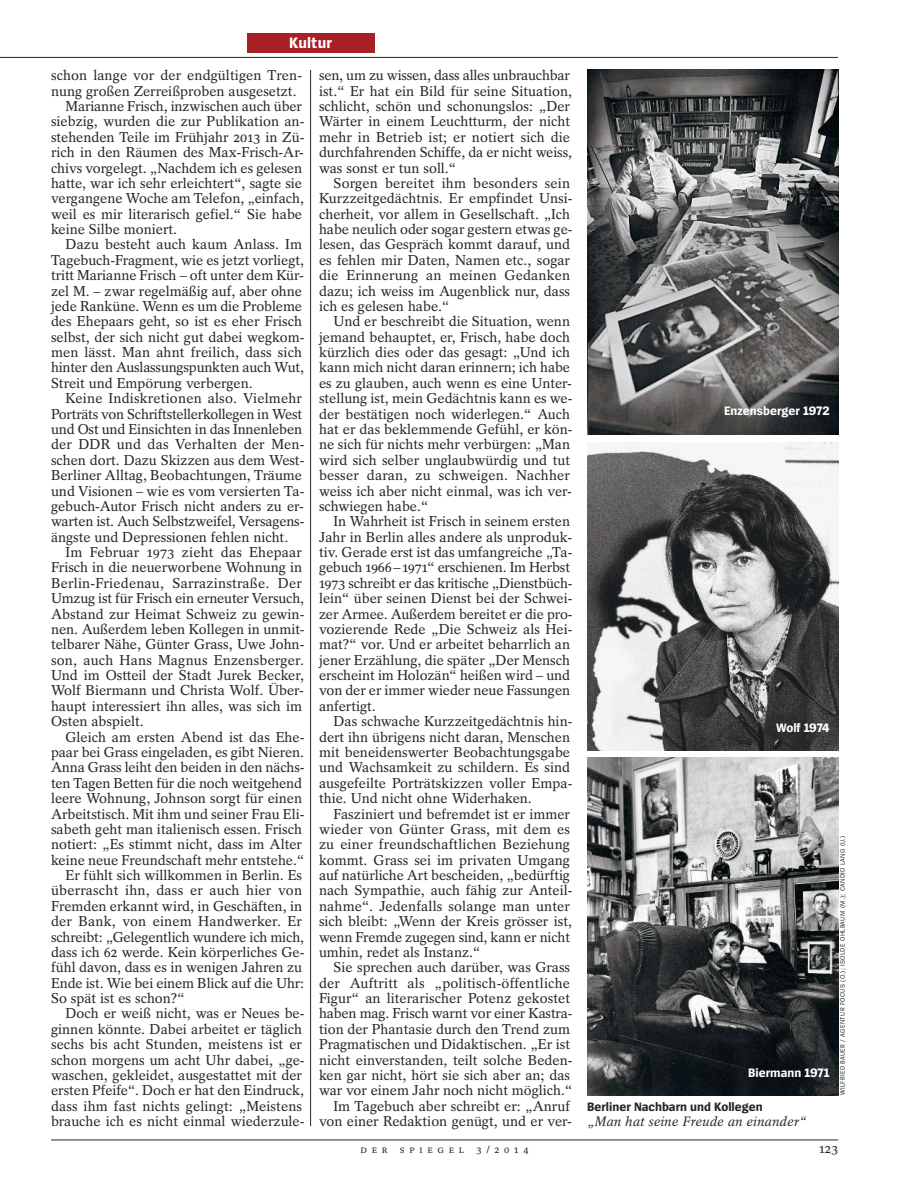
<style>
.page{position:relative;width:902px;height:1191px;background:#fff}
.page>*{position:absolute;margin:0;border:0;box-sizing:border-box;transform-origin:0 0}
.t1{font:700 15.75px "Spiegel Sans";letter-spacing:.02em;color:#fff}
.t2{font:14.25px/15.5px "Spiegel Serif";color:#272627}
.t3{font:italic 13.5px "Spiegel Serif";color:#272627}
.t4{font:13.5px "Spiegel Serif";color:#272627}
.t5{font:700 12.75px "Spiegel Sans";color:#fff}
.t6{font:700 12.75px "Spiegel Sans";color:#272627}
.t7{font:10.5px "Spiegel Serif";color:#272627}
.t8{font:6.75px "Spiegel Sans";letter-spacing:.05em;color:#272627}
</style>
<div class="page">
<div style="left:247px;top:34px;width:127px;height:19px;background:#a91f26"></div>
<hr style="left:310px;top:70px;width:1px;height:1056px;background:#272627">
<hr style="left:51px;top:1139px;width:787px;height:1px;background:#272627">
<hr style="left:0;top:57px;width:838px;height:1px;background:#272627">
<svg style="left:587px;top:70px;width:251px;height:364px;background:#636464"></svg>
<svg style="left:587px;top:442px;width:251px;height:308px"></svg>
<svg style="left:587px;top:757px;width:251px;height:338px;background:#656768"></svg>
<p class="t1" style="left:289px;top:37px;width:45px">Kultur</p>
<p class="t2" style="left:51px;top:69px;width:252px">schon lange vor der endgültigen Tren-</p>
<p class="t2" style="left:51px;top:84px;width:247px">nung großen Zerreißproben ausgesetzt.</p>
<p class="t2" style="left:65px;top:100px;width:238px">Marianne Frisch, inzwischen auch über</p>
<p class="t2" style="left:51px;top:115px;width:255px">siebzig, wurden die zur Publikation an-</p>
<p class="t2" style="left:51px;top:131px;width:255px">stehenden Teile im Frühjahr 2013 in Zü-</p>
<p class="t2" style="left:51px;top:146px;width:254px">rich in den Räumen des Max-Frisch-Ar-</p>
<p class="t2" style="left:51px;top:161px;width:252px">chivs vorgelegt. „Nachdem ich es gelesen</p>
<p class="t2" style="left:51px;top:177px;width:252px">hatte, war ich sehr erleichtert“, sagte sie</p>
<p class="t2" style="left:51px;top:192px;width:254px">vergangene Woche am Telefon, „einfach,</p>
<p class="t2" style="left:51px;top:207px;width:252px">weil es mir literarisch gefiel.“ Sie habe</p>
<p class="t2" style="left:51px;top:223px;width:128px">keine Silbe moniert.</p>
<p class="t2" style="left:65px;top:238px;width:238px">Dazu besteht auch kaum Anlass. Im</p>
<p class="t2" style="left:51px;top:254px;width:254px">Tagebuch-Fragment, wie es jetzt vorliegt,</p>
<p class="t2" style="left:51px;top:269px;width:254px">tritt Marianne Frisch – oft unter dem Kür-</p>
<p class="t2" style="left:51px;top:284px;width:252px">zel M. – zwar regelmäßig auf, aber ohne</p>
<p class="t2" style="left:51px;top:300px;width:252px">jede Ranküne. Wenn es um die Probleme</p>
<p class="t2" style="left:51px;top:315px;width:252px">des Ehepaars geht, so ist es eher Frisch</p>
<p class="t2" style="left:51px;top:330px;width:255px">selbst, der sich nicht gut dabei wegkom-</p>
<p class="t2" style="left:51px;top:346px;width:252px">men lässt. Man ahnt freilich, dass sich</p>
<p class="t2" style="left:51px;top:361px;width:254px">hinter den Auslassungspunkten auch Wut,</p>
<p class="t2" style="left:51px;top:377px;width:203px">Streit und Empörung verbergen.</p>
<p class="t2" style="left:65px;top:392px;width:238px">Keine Indiskretionen also. Vielmehr</p>
<p class="t2" style="left:51px;top:407px;width:252px">Porträts von Schriftstellerkollegen in West</p>
<p class="t2" style="left:51px;top:423px;width:252px">und Ost und Einsichten in das Innenleben</p>
<p class="t2" style="left:51px;top:438px;width:255px">der DDR und das Verhalten der Men-</p>
<p class="t2" style="left:51px;top:453px;width:255px">schen dort. Dazu Skizzen aus dem West-</p>
<p class="t2" style="left:51px;top:469px;width:252px">Berliner Alltag, Beobachtungen, Träume</p>
<p class="t2" style="left:51px;top:484px;width:255px">und Visionen – wie es vom versierten Ta-</p>
<p class="t2" style="left:51px;top:500px;width:254px">gebuch-Autor Frisch nicht anders zu er-</p>
<p class="t2" style="left:51px;top:515px;width:255px">warten ist. Auch Selbstzweifel, Versagens-</p>
<p class="t2" style="left:51px;top:530px;width:239px">ängste und Depressionen fehlen nicht.</p>
<p class="t2" style="left:65px;top:546px;width:238px">Im Februar 1973 zieht das Ehepaar</p>
<p class="t2" style="left:51px;top:561px;width:252px">Frisch in die neuerworbene Wohnung in</p>
<p class="t2" style="left:51px;top:576px;width:252px">Berlin-Friedenau, Sarrazinstraße. Der</p>
<p class="t2" style="left:51px;top:592px;width:254px">Umzug ist für Frisch ein erneuter Versuch,</p>
<p class="t2" style="left:51px;top:607px;width:255px">Abstand zur Heimat Schweiz zu gewin-</p>
<p class="t2" style="left:51px;top:623px;width:255px">nen. Außerdem leben Kollegen in unmit-</p>
<p class="t2" style="left:51px;top:638px;width:255px">telbarer Nähe, Günter Grass, Uwe John-</p>
<p class="t2" style="left:51px;top:653px;width:254px">son, auch Hans Magnus Enzensberger.</p>
<p class="t2" style="left:51px;top:669px;width:254px">Und im Ostteil der Stadt Jurek Becker,</p>
<p class="t2" style="left:51px;top:684px;width:254px">Wolf Biermann und Christa Wolf. Über-</p>
<p class="t2" style="left:51px;top:699px;width:252px">haupt interessiert ihn alles, was sich im</p>
<p class="t2" style="left:51px;top:715px;width:94px">Osten abspielt.</p>
<p class="t2" style="left:65px;top:730px;width:240px">Gleich am ersten Abend ist das Ehe-</p>
<p class="t2" style="left:51px;top:746px;width:254px">paar bei Grass eingeladen, es gibt Nieren.</p>
<p class="t2" style="left:51px;top:761px;width:255px">Anna Grass leiht den beiden in den nächs-</p>
<p class="t2" style="left:51px;top:776px;width:252px">ten Tagen Betten für die noch weitgehend</p>
<p class="t2" style="left:51px;top:792px;width:252px">leere Wohnung, Johnson sorgt für einen</p>
<p class="t2" style="left:51px;top:807px;width:255px">Arbeitstisch. Mit ihm und seiner Frau Eli-</p>
<p class="t2" style="left:51px;top:822px;width:252px">sabeth geht man italienisch essen. Frisch</p>
<p class="t2" style="left:51px;top:838px;width:252px">notiert: „Es stimmt nicht, dass im Alter</p>
<p class="t2" style="left:51px;top:853px;width:255px">keine neue Freundschaft mehr entstehe.“</p>
<p class="t2" style="left:66px;top:869px;width:238px">Er fühlt sich willkommen in Berlin. Es</p>
<p class="t2" style="left:51px;top:884px;width:252px">überrascht ihn, dass er auch hier von</p>
<p class="t2" style="left:51px;top:899px;width:252px">Fremden erkannt wird, in Geschäften, in</p>
<p class="t2" style="left:51px;top:915px;width:252px">der Bank, von einem Handwerker. Er</p>
<p class="t2" style="left:51px;top:930px;width:254px">schreibt: „Gelegentlich wundere ich mich,</p>
<p class="t2" style="left:51px;top:945px;width:255px">dass ich 62 werde. Kein körperliches Ge-</p>
<p class="t2" style="left:51px;top:961px;width:252px">fühl davon, dass es in wenigen Jahren zu</p>
<p class="t2" style="left:51px;top:976px;width:254px">Ende ist. Wie bei einem Blick auf die Uhr:</p>
<p class="t2" style="left:51px;top:992px;width:135px">So spät ist es schon?“</p>
<p class="t2" style="left:66px;top:1007px;width:240px">Doch er weiß nicht, was er Neues be-</p>
<p class="t2" style="left:51px;top:1022px;width:252px">ginnen könnte. Dabei arbeitet er täglich</p>
<p class="t2" style="left:51px;top:1038px;width:252px">sechs bis acht Stunden, meistens ist er</p>
<p class="t2" style="left:51px;top:1053px;width:255px">schon morgens um acht Uhr dabei, „ge-</p>
<p class="t2" style="left:51px;top:1068px;width:252px">waschen, gekleidet, ausgestattet mit der</p>
<p class="t2" style="left:51px;top:1084px;width:254px">ersten Pfeife“. Doch er hat den Eindruck,</p>
<p class="t2" style="left:51px;top:1099px;width:252px">dass ihm fast nichts gelingt: „Meistens</p>
<p class="t2" style="left:51px;top:1115px;width:255px">brauche ich es nicht einmal wiederzule-</p>
<p class="t2" style="left:319px;top:69px;width:254px">sen, um zu wissen, dass alles unbrauchbar ist.“ Er hat ein Bild für seine Situation, schlicht, schön und schonungslos: „Der Wärter in einem Leuchtturm, der nicht mehr in Betrieb ist; er notiert sich die durchfahrenden Schiffe, da er nicht weiss, was sonst er tun soll.“</p>
<p class="t2" style="left:319px;top:177px;width:255px;text-indent:14px">Sorgen bereitet ihm besonders sein Kurzzeitgedächtnis. Er empfindet Unsi&shy;cherheit, vor allem in Gesellschaft. „Ich habe neulich oder sogar gestern etwas ge&shy;lesen, das Gespräch kommt darauf, und es fehlen mir Daten, Namen etc., sogar die Erinnerung an meinen Gedanken dazu; ich weiss im Augenblick nur, dass ich es gelesen habe.“</p>
<p class="t2" style="left:319px;top:315px;width:255px;text-indent:14px">Und er beschreibt die Situation, wenn jemand behauptet, er, Frisch, habe doch kürzlich dies oder das gesagt: „Und ich kann mich nicht daran erinnern; ich habe es zu glauben, auch wenn es eine Unter&shy;stellung ist, mein Gedächtnis kann es we&shy;der bestätigen noch widerlegen.“ Auch hat er das beklemmende Gefühl, er kön&shy;ne sich für nichts mehr verbürgen: „Man wird sich selber unglaubwürdig und tut besser daran, zu schweigen. Nachher weiss ich aber nicht einmal, was ich ver&shy;schwiegen habe.“</p>
<p class="t2" style="left:319px;top:515px;width:255px;text-indent:14px">In Wahrheit ist Frisch in seinem ersten Jahr in Berlin alles andere als unproduk&shy;tiv. Gerade erst ist das umfangreiche „Ta&shy;gebuch 1966–1971“ erschienen. Im Herbst 1973 schreibt er das kritische „Dienstbüch&shy;lein“ über seinen Dienst bei der Schwei&shy;zer Armee. Außerdem bereitet er die pro&shy;vozierende Rede „Die Schweiz als Hei&shy;mat?“ vor. Und er arbeitet beharrlich an jener Erzählung, die später „Der Mensch erscheint im Holozän“ heißen wird – und von der er immer wieder neue Fassungen anfertigt.</p>
<p class="t2" style="left:319px;top:715px;width:255px;text-indent:14px">Das schwache Kurzzeitgedächtnis hin&shy;dert ihn übrigens nicht daran, Menschen mit beneidenswerter Beobachtungsgabe und Wachsamkeit zu schildern. Es sind ausgefeilte Porträtskizzen voller Empa&shy;thie. Und nicht ohne Widerhaken.</p>
<p class="t2" style="left:319px;top:807px;width:255px;text-indent:14px">Fasziniert und befremdet ist er immer wieder von Günter Grass, mit dem es zu einer freundschaftlichen Beziehung kommt. Grass sei im privaten Umgang auf natürliche Art bescheiden, „bedürftig nach Sympathie, auch fähig zur Anteil&shy;nahme“. Jedenfalls solange man unter sich bleibt: „Wenn der Kreis grösser ist, wenn Fremde zugegen sind, kann er nicht umhin, redet als Instanz.“</p>
<p class="t2" style="left:319px;top:961px;width:255px;text-align:right">Sie sprechen auch darüber, was Grass der Auftritt als „politisch-öffentliche Figur“ an literarischer Potenz gekostet haben mag. Frisch warnt vor einer Kastra&shy;tion der Phantasie durch den Trend zum Pragmatischen und Didaktischen. „Er ist nicht einverstanden, teilt solche Beden&shy;ken gar nicht, hört sie sich aber an; das war vor einem Jahr noch nicht möglich.“ Im Tagebuch aber schreibt er: „Anruf von einer Redaktion genügt, und er ver-</p>
<p class="t5" style="left:724px;top:406px;width:107px">Enzensberger 1972</p>
<p class="t5" style="left:776px;top:722px;width:55px">Wolf 1974</p>
<p class="t5" style="left:748px;top:1068px;width:83px">Biermann 1971</p>
<p class="t6" style="left:587px;top:1101px;width:177px">Berliner Nachbarn und Kollegen</p>
<p class="t3" style="left:587px;top:1116px;width:221px">„Man hat seine Freude an einander“</p>
<p class="t8" style="left:840px;top:1095px;width:261px;rotate:-90deg">WILFRIED BAUER / AGENTUR FOCUS (O.); ISOLDE OHLBAUM (M.); CANDID LANG (U.)</p>
<p class="t7" style="left:360px;top:1145px;width:170px">DER SPIEGEL 3/2014</p>
<p class="t4" style="left:819px;top:1143px;width:21px">123</p>
</div>
